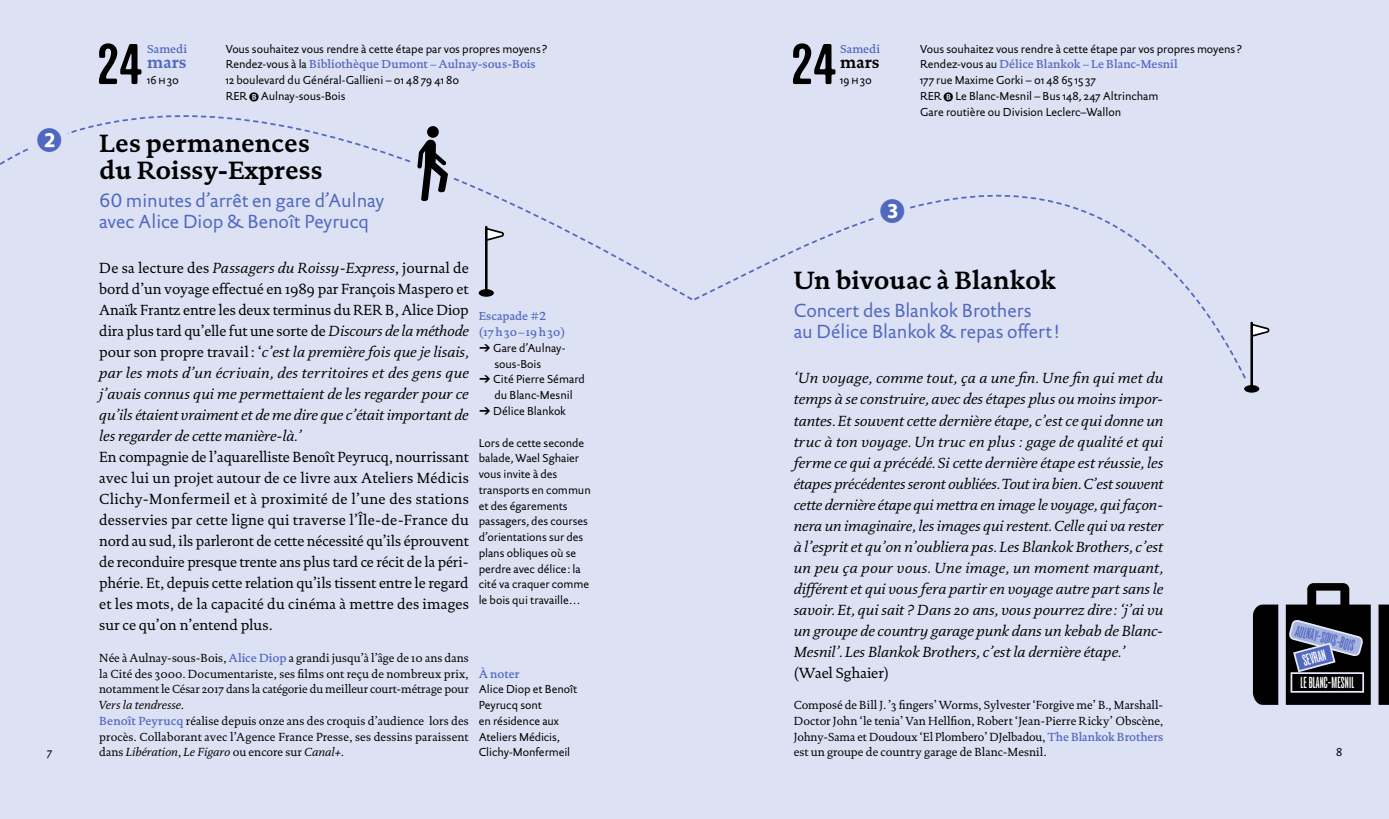
<style>
.page{position:relative;width:1389px;height:819px;background:#dce1f3}
.page>*{position:absolute;margin:0;border:0;box-sizing:border-box;transform-origin:0 0}
.t1{font:500 condensed 56px "Stanley";color:#000}
.t2{font:700 25.38px/26.2px "Documenta";color:#000}
.t3{font:22.75px "Pictogrammes 2006";color:#5168c1}
.t4{font:19.25px/21px "Documenta Sans";letter-spacing:-.005em;color:#5168c1}
.t5{font:700 16.62px "Documenta";color:#5168c1}
.t6{font:700 16.62px "Documenta";color:#000}
.t7{font:extra-condensed 15.58px "Stanley";letter-spacing:.01em;color:#fff;scale:.94 1}
.t8{font:extra-condensed 15.58px "Stanley";color:#5168c1;scale:.94 1}
.t9{font:14.88px/21px "Documenta Italic Os F";color:#000;text-align:justify}
.t10{font:14.88px/21px "Documenta Regular Os F";color:#000;text-align:justify}
.t11{font:11.9px/15.8px "Documenta Regular Os F";letter-spacing:.005em;color:#000;text-align:justify}
.t12{font:italic 11.9px "Documenta";color:#000}
.t13{font:11.72px/15.8px "Documenta Sans Regular Os F";letter-spacing:-.005em;color:#000}
.t14{font:500 11.72px "Documenta";color:#5168c1}
.t15{font:11.72px "Documenta Medium Os F";letter-spacing:.075em;color:#5168c1}
.t16{font:11.72px "Documenta Sans Regular Small Caps";letter-spacing:.07em;color:#000}
.s1{font-family:"Documenta Sans Regular Os F";font-weight:400;color:#000}
.s2{font-family:"Pictogrammes 2006";font-size:8.75px}
.s3{color:#fff}
.s4{font-family:"Documenta Regular Os F"}
.s5{font-family:"Documenta Italic Os F"}
.s6{font-family:"Documenta";font-weight:500;color:#5168c1}
.s7{font-family:"Documenta Regular Os F";font-style:normal}
.s8{font-family:"Pictogrammes 2006"}
</style>
<div class="page">
<svg style="left:694px;top:194px;width:550px;height:184px"></svg>
<svg style="left:0;top:115px;width:693px;height:185px"></svg>
<div style="left:30px;top:124px;width:38px;height:42px;background:#dce1f3"></div>
<div style="left:875px;top:184px;width:33px;height:42px;background:#dce1f3"></div>
<svg style="left:479px;top:226px;width:25px;height:71px"></svg>
<svg style="left:1244px;top:322px;width:25px;height:70px"></svg>
<svg style="left:1253px;top:583px;width:136px;height:121px"></svg>
<div style="left:1291px;top:673px;width:72px;height:18px;background:#000"></div>
<div style="left:1291px;top:672px;width:73px;height:20px;border:2px solid #e5e8f6"></div>
<div style="left:412px;top:159px;width:40px;height:42px;background:#dce1f3"></div>
<div style="left:427px;top:126px;width:12px;height:12px;background:#000;border-radius:50%"></div>
<svg style="left:417px;top:140px;width:31px;height:61px"></svg>
<h1 class="t1" style="left:97px;top:33px;width:47px">24</h1>
<p class="t14" style="left:147px;top:42px;width:42px">Samedi</p>
<p class="t5" style="left:147px;top:52px;width:41px">mars</p>
<p class="t16" style="left:147px;top:73px;width:33px">16h30</p>
<p class="t13" style="left:226px;top:41px;width:323px">Vous souhaitez vous rendre à cette étape par vos propres moyens ?</p>
<p class="t14" style="left:226px;top:57px;width:312px"><span class="s1">Rendez-vous à la</span> Bibliothèque Dumont – Aulnay-sous-Bois</p>
<p class="t13" style="left:226px;top:72px;width:236px">12 boulevard du Général-Gallieni – 01 48 79 41 80  <br>RER <span class="s2">B</span> Aulnay-sous-Bois</p>
<h1 class="t1" style="left:791px;top:33px;width:47px">24</h1>
<p class="t14" style="left:840px;top:42px;width:42px">Samedi</p>
<p class="t6" style="left:840px;top:52px;width:41px">mars</p>
<p class="t16" style="left:840px;top:73px;width:33px">19h30</p>
<p class="t13" style="left:920px;top:40px;width:323px">Vous souhaitez vous rendre à cette étape par vos propres moyens?</p>
<p class="t14" style="left:920px;top:57px;width:259px"><span class="s1">Rendez-vous au</span> Délice Blankok – Le Blanc-Mesnil</p>
<p class="t13" style="left:920px;top:72px;width:240px">177 rue Maxime Gorki – 01 48 65 15 37<br>RER <span class="s2">B</span> Le Blanc-Mesnil – Bus 148, 247 Altrincham<br>Gare routière ou Division Leclerc–Wallon</p>
<h3 class="t3" style="left:38px;top:128px;width:26px">.<span class="s3">é</span></h3>
<h2 class="t2" style="left:99px;top:130px;width:225px">Les permanences du Roissy-Express</h2>
<p class="t4" style="left:99px;top:189px;width:287px">60 minutes d’arrêt en gare d’Aulnay avec Alice Diop &amp; Benoît Peyrucq</p>
<p class="t9" style="left:99px;top:257px;width:371px"><span class="s4">De sa lecture des</span> Passagers du Roissy-Express<span class="s4">, journal de</span></p>
<p class="t10" style="left:99px;top:278px;width:371px">bord d’un voyage effectué en 1989 par François Maspero et Anaïk Frantz entre les deux terminus du RER B, Alice Diop dira plus tard qu’elle fut une sorte de <span class="s5">Discours de la méthode</span></p>
<p class="t9" style="left:99px;top:341px;width:371px"><span class="s4">pour son propre travail: ‘</span>c’est la première fois que je lisais, par les mots d’un écrivain, des territoires et des gens que j’avais connus qui me permettaient de les regarder pour ce qu’ils étaient vraiment et de me dire que c’était important de les regarder de cette manière-là.’</p>
<p class="t10" style="left:99px;top:446px;width:371px">En compagnie de l’aquarelliste Benoît Peyrucq, nourrissant avec lui un projet autour de ce livre aux Ateliers Médicis Clichy-Monfermeil et à proximité de l’une des stations desservies par cette ligne qui traverse l’Île-de-France du nord au sud, ils parleront de cette nécessité qu’ils éprouvent de reconduire presque trente ans plus tard ce récit de la péri&shy;phérie. Et, depuis cette relation qu’ils tissent entre le regard et les mots, de la capacité du cinéma à mettre des images sur ce qu’on n’entend plus.</p>
<p class="t11" style="left:99px;top:650px;width:371px">Née à Aulnay-sous-Bois, <span class="s6">Alice Diop</span> a grandi jusqu’à l’âge de 10 ans dans la Cité des 3000. Documentariste, ses films ont reçu de nombreux prix, notamment le César 2017 dans la catégorie du meilleur court-métrage pour</p>
<p class="t12" style="left:99px;top:697px;width:86px">Vers la tendresse<span class="s7">.</span></p>
<p class="t11" style="left:99px;top:713px;width:371px"><span class="s6">Benoît Peyrucq</span> réalise depuis onze ans des croquis d’audience lors des procès. Collaborant avec l’Agence France Presse, ses dessins paraissent</p>
<p class="t12" style="left:99px;top:745px;width:246px"><span class="s7">dans</span> Libération<span class="s7">,</span> Le Figaro <span class="s7">ou encore sur</span> Canal+<span class="s7">.</span></p>
<h3 class="t3" style="left:881px;top:199px;width:26px">.<span class="s3">”</span></h3>
<h2 class="t2" style="left:794px;top:267px;width:264px">Un bivouac à Blankok</h2>
<p class="t4" style="left:794px;top:299px;width:267px">Concert des Blankok Brothers<br>au Délice Blankok &amp; repas offert!</p>
<p class="t9" style="left:794px;top:367px;width:371px">‘Un voyage, comme tout, ça a une fin. Une fin qui met du temps à se construire, avec des étapes plus ou moins impor&shy;tantes. Et souvent cette dernière étape, c’est ce qui donne un truc à ton voyage. Un truc en plus : gage de qualité et qui ferme ce qui a précédé. Si cette dernière étape est réussie, les étapes précédentes seront oubliées. Tout ira bien. C’est souvent cette dernière étape qui mettra en image le voyage, qui façon&shy;nera un imaginaire, les images qui restent. Celle qui va rester à l’esprit et qu’on n’oubliera pas. Les Blankok Brothers, c’est un peu ça pour vous. Une image, un moment marquant, différent et qui vous fera partir en voyage autre part sans le savoir. Et, qui sait ? Dans 20 ans, vous pourrez dire : ‘j’ai vu un groupe de country garage punk dans un kebab de Blanc-Mesnil’. Les Blankok Brothers, c’est la dernière étape.’</p>
<p class="t10" style="left:794px;top:662px;width:97px">(Wael Sghaier)</p>
<p class="t11" style="left:794px;top:697px;width:371px">Composé de Bill J. ’3 fingers’ Worms, Sylvester ‘Forgive me’ B., Marshall-Doctor John ‘le tenia’ Van Hellfion, Robert ‘Jean-Pierre Ricky’ Obscène, Johny-Sama et Doudoux ‘El Plombero’ DJelbadou, <span class="s6">The Blankok Brothers </span>est un groupe de country garage de Blanc-Mesnil.</p>
<p class="t14" style="left:479px;top:309px;width:69px">Escapade #2</p>
<p class="t15" style="left:479px;top:325px;width:88px">(17h30–19h30)</p>
<p class="t13" style="left:479px;top:340px;width:88px"><span class="s8">›</span> Gare d’Aulnay-</p>
<p class="t13" style="left:494px;top:356px;width:48px">sous-Bois</p>
<p class="t13" style="left:479px;top:371px;width:108px"><span class="s8">›</span> Cité Pierre Sémard</p>
<p class="t13" style="left:494px;top:387px;width:80px">du Blanc-Mesnil</p>
<p class="t13" style="left:479px;top:403px;width:89px"><span class="s8">›</span> Délice Blankok</p>
<p class="t13" style="left:479px;top:434px;width:114px">Lors de cette seconde balade, Wael Sghaier vous invite à des transports en commun et des égarements passagers, des courses d’orientations sur des plans obliques où se perdre avec délice : la cité va craquer comme le bois qui travaille…</p>
<p class="t8" style="left:1298px;top:622px;width:66px;rotate:15deg">AULNAY-SOUS-BOIS</p>
<p class="t7" style="left:1301px;top:652px;width:27px;rotate:-15deg">SEVRAN</p>
<p class="t7" style="left:1300px;top:674px;width:59px">LE BLANC-MESNIL</p>
<p class="t14" style="left:479px;top:666px;width:42px">À noter</p>
<p class="t13" style="left:479px;top:681px;width:100px">Alice Diop et Benoît<br>Peyrucq sont<br>en résidence aux<br>Ateliers Médicis,<br>Clichy-Monfermeil</p>
<p class="t13" style="left:47px;top:744px;width:6px">7</p>
<p class="t13" style="left:1336px;top:744px;width:8px">8</p>
</div>
